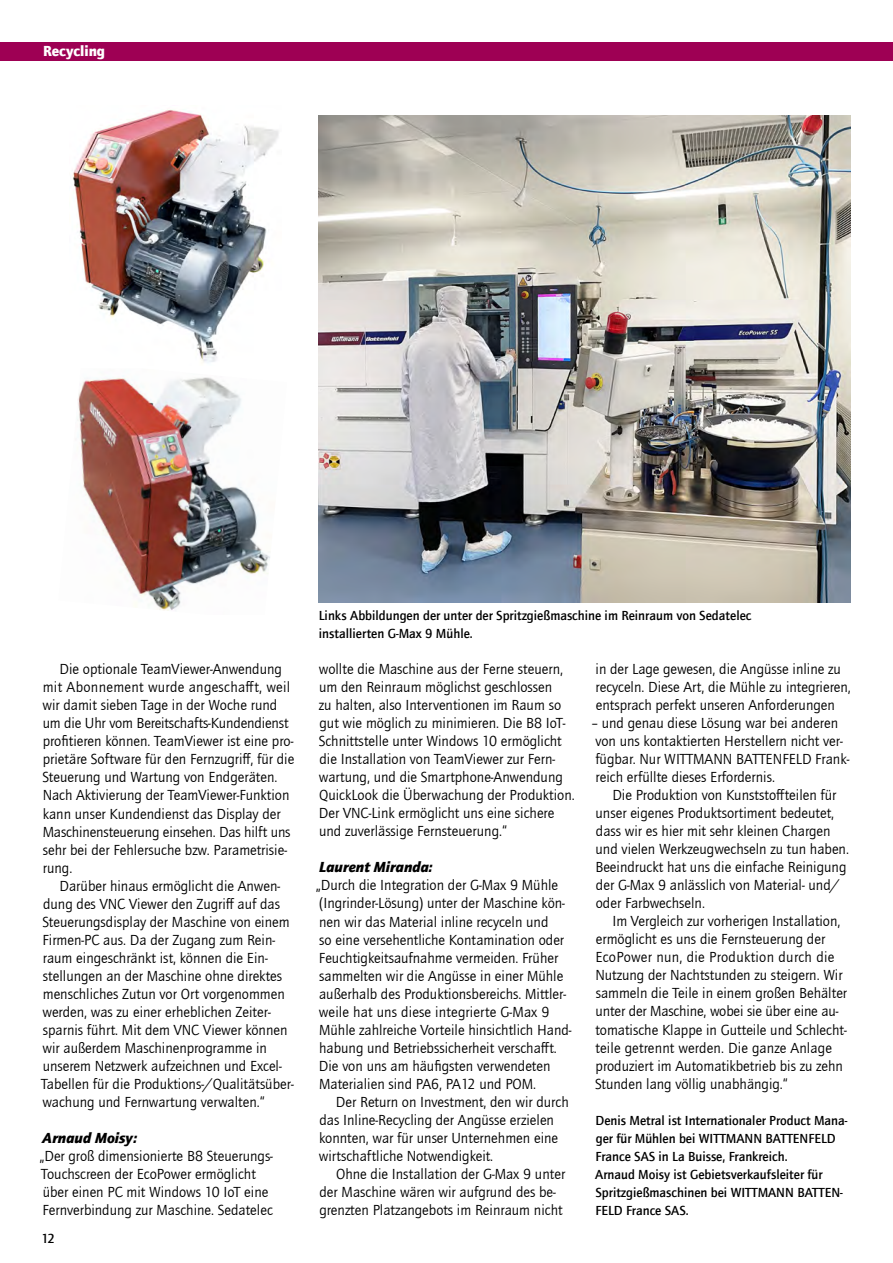
<style>
.page{position:relative;width:893px;height:1263px;background:#fff}
.page>*{position:absolute;margin:0;border:0;box-sizing:border-box;transform-origin:0 0}
.t1{font:15px/18px "Quay Sans ITC Com";color:#000}
.t2{font:italic 900 15px "Quay Sans ITC Com";color:#000}
.t3{font:900 15px "Quay Sans ITC Com";color:#fff}
.t4{font:500 13.5px/18px "Quay Sans ITC Com";color:#000}
</style>
<div class="page">
<div style="left:0;top:43px;width:893px;height:18px;background:#9e0054"></div>
<img style="left:78px;top:375px;width:192px;height:236px">
<img style="left:319px;top:116px;width:531px;height:486px">
<img style="left:73px;top:109px;width:206px;height:254px">
<p class="t3" style="left:43px;top:41px;width:64px">Recycling</p>
<p class="t1" style="left:42px;top:660px;width:253px;text-indent:17px">Die optionale TeamViewer-Anwendung mit Abonnement wurde angeschafft, weil wir damit sieben Tage in der Woche rund um die Uhr vom Bereitschafts-Kundendienst profitieren können. TeamViewer ist eine pro&shy;prietäre Software für den Fernzugriff, für die Steuerung und Wartung von Endgeräten.<br>Nach Aktivierung der TeamViewer-Funktion kann unser Kundendienst das Display der Maschinensteuerung einsehen. Das hilft uns sehr bei der Fehlersuche bzw. Parametrisie&shy;rung.</p>
<p class="t1" style="left:41px;top:876px;width:254px;text-indent:18px">Darüber hinaus ermöglicht die Anwen&shy;dung des VNC Viewer den Zugriff auf das Steuerungsdisplay der Maschine von einem Firmen-PC aus. Da der Zugang zum Rein&shy;raum eingeschränkt ist, können die Ein&shy;stellungen an der Maschine ohne direktes menschliches Zutun vor Ort vorgenommen werden, was zu einer erheblichen Zeiter&shy;sparnis führt. Mit dem VNC Viewer können wir außerdem Maschinenprogramme in unserem Netzwerk aufzeichnen und Excel-Tabellen für die Produktions-/Qualitätsüber&shy;wachung und Fernwartung verwalten.“</p>
<p class="t2" style="left:42px;top:1128px;width:96px">Arnaud Moisy:</p>
<p class="t1" style="left:39px;top:1147px;width:235px">„Der groß dimensionierte B8 Steuerungs-Touchscreen der EcoPower ermöglicht über einen PC mit Windows 10 IoT eine Fernverbindung zur Maschine. Sedatelec</p>
<p class="t4" style="left:41px;top:1229px;width:15px">12</p>
<p class="t4" style="left:319px;top:607px;width:434px">Links Abbildungen der unter der Spritzgießmaschine im Reinraum von Sedatelec installierten G-Max 9 Mühle.</p>
<p class="t1" style="left:319px;top:660px;width:257px">wollte die Maschine aus der Ferne steuern, um den Reinraum möglichst geschlossen<br>zu halten, also Interventionen im Raum so gut wie möglich zu minimieren. Die B8 IoT-Schnittstelle unter Windows 10 ermöglicht die Installation von TeamViewer zur Fern&shy;wartung, und die Smartphone-Anwendung QuickLook die Überwachung der Produktion.<br>Der VNC-Link ermöglicht uns eine sichere und zuverlässige Fernsteuerung.“</p>
<p class="t2" style="left:319px;top:858px;width:115px">Laurent Miranda:</p>
<p class="t1" style="left:316px;top:876px;width:257px">„Durch die Integration der G-Max 9 Mühle (Ingrinder-Lösung) unter der Maschine kön&shy;nen wir das Material inline recyceln und<br>so eine versehentliche Kontamination oder Feuchtigkeitsaufnahme vermeiden. Früher sammelten wir die Angüsse in einer Mühle außerhalb des Produktionsbereichs. Mittler&shy;weile hat uns diese integrierte G-Max 9<br>Mühle zahlreiche Vorteile hinsichtlich Hand&shy;habung und Betriebssicherheit verschafft.<br>Die von uns am häufigsten verwendeten Materialien sind PA6, PA12 und POM.</p>
<p class="t1" style="left:319px;top:1093px;width:251px;text-indent:17px">Der Return on Investment, den wir durch das Inline-Recycling der Angüsse erzielen konnten, war für unser Unternehmen eine wirtschaftliche Notwendigkeit.</p>
<p class="t1" style="left:320px;top:1165px;width:247px;text-indent:17px">Ohne die Installation der G-Max 9 unter der Maschine wären wir aufgrund des be&shy;grenzten Platzangebots im Reinraum nicht</p>
<p class="t1" style="left:596px;top:660px;width:257px">in der Lage gewesen, die Angüsse inline zu recyceln. Diese Art, die Mühle zu integrieren, entsprach perfekt unseren Anforderungen</p>
<p class="t1" style="left:592px;top:714px;width:259px">– und genau diese Lösung war bei anderen von uns kontaktierten Herstellern nicht ver&shy;fügbar. Nur WITTMANN BATTENFELD Frank&shy;reich erfüllte dieses Erfordernis.</p>
<p class="t1" style="left:595px;top:786px;width:255px;text-indent:17px">Die Produktion von Kunststoffteilen für unser eigenes Produktsortiment bedeutet, dass wir es hier mit sehr kleinen Chargen und vielen Werkzeugwechseln zu tun haben.<br>Beeindruckt hat uns die einfache Reinigung der G-Max 9 anlässlich von Material- und/ oder Farbwechseln.</p>
<p class="t1" style="left:595px;top:912px;width:253px;text-indent:17px">Im Vergleich zur vorherigen Installation, ermöglicht es uns die Fernsteuerung der EcoPower nun, die Produktion durch die Nutzung der Nachtstunden zu steigern. Wir sammeln die Teile in einem großen Behälter unter der Maschine, wobei sie über eine au&shy;tomatische Klappe in Gutteile und Schlecht&shy;teile getrennt werden. Die ganze Anlage produziert im Automatikbetrieb bis zu zehn Stunden lang völlig unabhängig.“</p>
<p class="t4" style="left:595px;top:1111px;width:254px">Denis Metral ist Internationaler Product Mana&shy;ger für Mühlen bei WITTMANN BATTENFELD France SAS in La Buisse, Frankreich.<br>Arnaud Moisy ist Gebietsverkaufsleiter für Spritzgießmaschinen bei WITTMANN BATTEN-FELD France SAS.</p>
</div>
